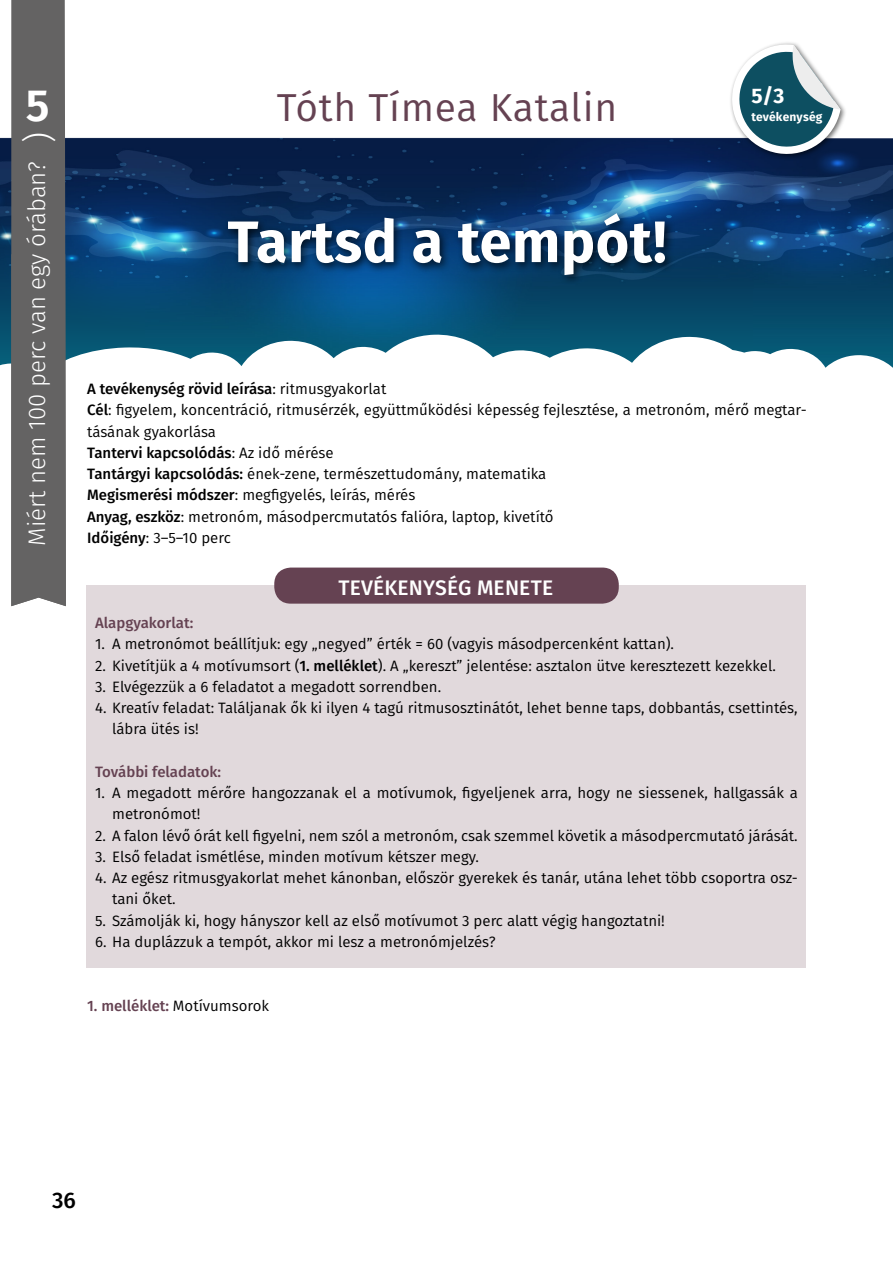
<style>
.page{position:relative;width:893px;height:1263px;background:#fff}
.page>*{position:absolute;margin:0;border:0;box-sizing:border-box;transform-origin:0 0}
.t1{font:700 58.5px "Fira Sans";letter-spacing:.01em;color:#fff}
.t2{font:600 45px "Fira Sans";color:#fff}
.t3{font:39px "Fira Sans";letter-spacing:.02em;color:#654252}
.t4{font:300 34.5px "Fira Sans";color:#fff}
.t5{font:300 24px "Fira Sans";color:#fff}
.t6{font:500 22.5px "Fira Sans";color:#000}
.t7{font:500 21px "Fira Sans";letter-spacing:.01em;color:#fff}
.t8{font:700 21px "Fira Sans";color:#fff}
.t9{font:15px/21.3px "Fira Sans";color:#000}
.t10{font:500 15px "Fira Sans";color:#654252}
.t11{font:700 12px "Fira Sans";letter-spacing:.015em;color:#fff}
.s1{font-weight:500}
.s2{font-weight:400;color:#000}
</style>
<div class="page">
<img style="left:0;top:137px;width:893px;height:197px">
<img style="left:847px;top:137px;width:46px;height:6px">
<svg style="left:0;top:334px;width:775px;height:361px"></svg>
<div style="left:729px;top:41px;width:118px;height:120px;background:#000;opacity:.58"></div>
<svg style="left:728px;top:41px;width:112px;height:117px"></svg>
<div style="left:11px;top:0;width:55px;height:606px;background:#646363"></div>
<svg style="left:775px;top:332px;width:118px;height:36px"></svg>
<div style="left:87px;top:585px;width:719px;height:383px;background:#e1d9dc"></div>
<div style="left:274px;top:567px;width:345px;height:37px;background:#654252;border-radius:17px"></div>
<div style="left:223px;top:209px;width:453px;height:77px;background:#000;opacity:.75"></div>
<h2 class="t2" style="left:26px;top:68px;width:25px">5</h2>
<h3 class="t4" style="left:15px;top:142px;width:13px;rotate:-90deg">)</h3>
<h3 class="t5" style="left:20px;top:546px;width:386px;rotate:-90deg">Miért nem 100 perc van egy órában?</h3>
<h3 class="t3" style="left:277px;top:79px;width:342px">Tóth Tímea Katalin</h3>
<h3 class="t8" style="left:751px;top:78px;width:34px">5/3</h3>
<p class="t11" style="left:751px;top:107px;width:73px">tevékenység</p>
<h1 class="t1" style="left:227px;top:192px;width:441px">Tartsd a tempót!</h1>
<p class="t9" style="left:87px;top:378px;width:721px"><span class="s1">A tevékenység rövid leírása</span>: ritmusgyakorlat<br><span class="s1">Cél</span>: figyelem, koncentráció, ritmusérzék, együttműködési képesség fejlesztése, a metronóm, mérő megtar&shy;tásának gyakorlása<br><span class="s1">Tantervi kapcsolódás</span>: Az idő mérése<br><span class="s1">Tantárgyi kapcsolódás:</span> ének-zene, természettudomány, matematika<br><span class="s1">Megismerési módszer</span>: megfigyelés, leírás, mérés<br><span class="s1">Anyag, eszköz</span>: metronóm, másodpercmutatós falióra, laptop, kivetítő<br><span class="s1">Időigény</span>: 3–5–10 perc</p>
<h3 class="t7" style="left:338px;top:571px;width:216px">TEVÉKENYSÉG MENETE</h3>
<p class="t10" style="left:95px;top:611px;width:100px">Alapgyakorlat:</p>
<p class="t9" style="left:95px;top:633px;width:580px">1. A metronómot beállítjuk: egy „negyed” érték = 60 (vagyis másodpercenként kattan).</p>
<p class="t9" style="left:95px;top:654px;width:682px">2. Kivetítjük a 4 motívumsort (<span class="s1">1. melléklet</span>). A „kereszt” jelentése: asztalon ütve keresztezett kezekkel.</p>
<p class="t9" style="left:95px;top:676px;width:347px">3. Elvégezzük a 6 feladatot a megadott sorrendben.</p>
<p class="t9" style="left:112px;top:697px;width:687px;text-indent:-17px">4. Kreatív feladat: Találjanak ők ki ilyen 4 tagú ritmusosztinátót, lehet benne taps, dobbantás, csettintés, lábra ütés is!</p>
<p class="t10" style="left:95px;top:760px;width:127px">További feladatok:</p>
<p class="t9" style="left:112px;top:782px;width:687px;text-indent:-17px">1. A megadott mérőre hangozzanak el a motívumok, figyeljenek arra, hogy ne siessenek, hallgassák a metronómot!</p>
<p class="t9" style="left:95px;top:824px;width:704px">2. A falon lévő órát kell figyelni, nem szól a metronóm, csak szemmel követik a másodpercmutató járását.</p>
<p class="t9" style="left:95px;top:846px;width:385px">3. Első feladat ismétlése, minden motívum kétszer megy.</p>
<p class="t9" style="left:112px;top:867px;width:687px;text-indent:-17px">4. Az egész ritmusgyakorlat mehet kánonban, először gyerekek és tanár, utána lehet több csoportra osz&shy;tani őket.</p>
<p class="t9" style="left:95px;top:909px;width:571px">5. Számolják ki, hogy hányszor kell az első motívumot 3 perc alatt végig hangoztatni!</p>
<p class="t9" style="left:95px;top:931px;width:402px">6. Ha duplázzuk a tempót, akkor mi lesz a metronómjelzés?</p>
<p class="t10" style="left:87px;top:993px;width:183px">1. melléklet: <span class="s2">Motívumsorok</span></p>
<h3 class="t6" style="left:52px;top:1182px;width:25px">36</h3>
</div>
